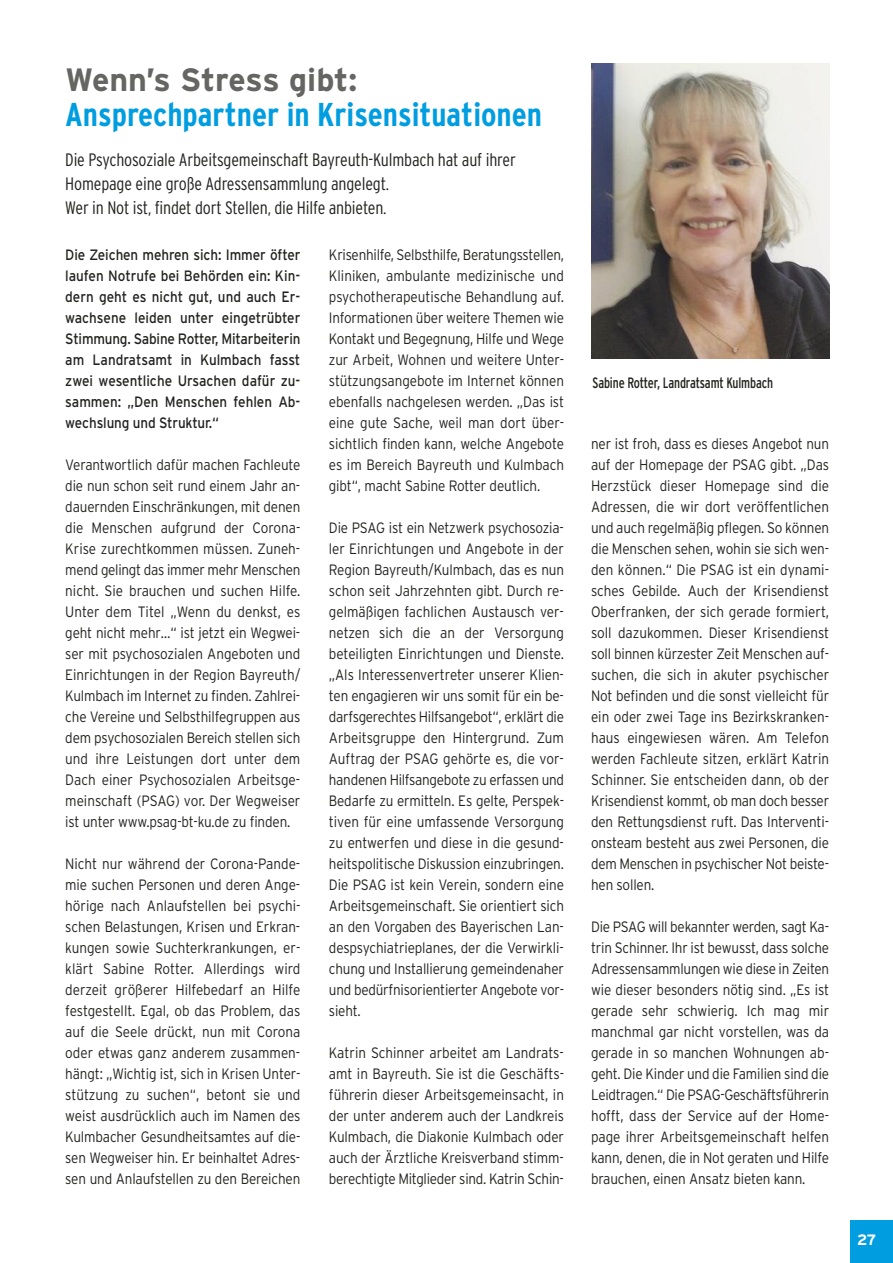
<style>
.page{position:relative;width:893px;height:1263px;background:#fff}
.page>*{position:absolute;margin:0;border:0;box-sizing:border-box;transform-origin:0 0}
.t1{font:700 condensed 33px "Interstate";color:#009de0}
.t2{font:700 32.25px "Interstate";letter-spacing:-.005em;color:#656564}
.t3{font:300 condensed 18px/24px "Interstate";letter-spacing:-.01em;color:#222221}
.t4{font:300 15px/21px "Interstate";letter-spacing:-.01em;color:#222221;text-align:justify;scale:.9 1}
.t5{font:15px/21px "Interstate";letter-spacing:-.01em;color:#222221;text-align:justify;scale:.9 1}
.t6{font:condensed 15px "Interstate";letter-spacing:-.01em;color:#222221;scale:.9 1}
.t7{font:700 15px "Interstate";color:#fff}
</style>
<div class="page">
<div style="left:850px;top:1220px;width:43px;height:43px;background:#009de0"></div>
<img style="left:591px;top:64px;width:238px;height:295px">
<h2 class="t2" style="left:65px;top:61px;width:293px">Wenn’s Stress gibt:</h2>
<h1 class="t1" style="left:65px;top:95px;width:478px">Ansprechpartner in Krisensituationen</h1>
<p class="t3" style="left:65px;top:148px;width:452px">Die Psychosoziale Arbeitsgemeinschaft Bayreuth-Kulmbach hat auf ihrer<br>Homepage eine große Adressensammlung angelegt.<br>Wer in Not ist, findet dort Stellen, die Hilfe anbieten.</p>
<p class="t5" style="left:65px;top:244px;width:263px">Die Zeichen mehren sich: Immer öfter laufen Notrufe bei Behörden ein: Kin&shy;dern geht es nicht gut, und auch Er&shy;wachsene leiden unter eingetrübter Stimmung. Sabine Rotter, Mitarbeiterin am Landratsamt in Kulmbach fasst zwei wesentliche Ursachen dafür zu&shy;sammen: „Den Menschen fehlen Ab&shy;wechslung und Struktur.“</p>
<p class="t4" style="left:65px;top:454px;width:263px">Verantwortlich dafür machen Fachleute die nun schon seit rund einem Jahr an&shy;dauernden Einschränkungen, mit denen die Menschen aufgrund der Corona-Krise zurechtkommen müssen. Zuneh&shy;mend gelingt das immer mehr Menschen nicht. Sie brauchen und suchen Hilfe.<br>Unter dem Titel „Wenn du denkst, es geht nicht mehr…“ ist jetzt ein Wegwei&shy;ser mit psychosozialen Angeboten und Einrichtungen in der Region Bayreuth/ Kulmbach im Internet zu finden. Zahlrei&shy;che Vereine und Selbsthilfegruppen aus dem psychosozialen Bereich stellen sich und ihre Leistungen dort unter dem Dach einer Psychosozialen Arbeitsge&shy;meinschaft (PSAG) vor. Der Wegweiser ist unter www.psag-bt-ku.de zu finden.</p>
<p class="t4" style="left:65px;top:853px;width:263px">Nicht nur während der Corona-Pande&shy;mie suchen Personen und deren Ange&shy;hörige nach Anlaufstellen bei psychi&shy;schen Belastungen, Krisen und Erkran&shy;kungen sowie Suchterkrankungen, er&shy;klärt Sabine Rotter. Allerdings wird derzeit größerer Hilfebedarf an Hilfe festgestellt. Egal, ob das Problem, das auf die Seele drückt, nun mit Corona oder etwas ganz anderem zusammen&shy;hängt: „Wichtig ist, sich in Krisen Unter&shy;stützung zu suchen“, betont sie und weist ausdrücklich auch im Namen des Kulmbacher Gesundheitsamtes auf die&shy;sen Wegweiser hin. Er beinhaltet Adres&shy;sen und Anlaufstellen zu den Bereichen</p>
<p class="t4" style="left:329px;top:244px;width:263px">Krisenhilfe, Selbsthilfe, Beratungsstellen, Kliniken, ambulante medizinische und psychotherapeutische Behandlung auf.<br>Informationen über weitere Themen wie Kontakt und Begegnung, Hilfe und Wege zur Arbeit, Wohnen und weitere Unter&shy;stützungsangebote im Internet können ebenfalls nachgelesen werden. „Das ist eine gute Sache, weil man dort über&shy;sichtlich finden kann, welche Angebote es im Bereich Bayreuth und Kulmbach gibt“, macht Sabine Rotter deutlich.</p>
<p class="t4" style="left:329px;top:517px;width:263px">Die PSAG ist ein Netzwerk psychosozia&shy;ler Einrichtungen und Angebote in der Region Bayreuth/Kulmbach, das es nun schon seit Jahrzehnten gibt. Durch re&shy;gelmäßigen fachlichen Austausch ver&shy;netzen sich die an der Versorgung beteiligten Einrichtungen und Dienste. „Als Interessenvertreter unserer Klien&shy;ten engagieren wir uns somit für ein be&shy;darfsgerechtes Hilfsangebot“, erklärt die Arbeitsgruppe den Hintergrund. Zum Auftrag der PSAG gehörte es, die vor&shy;handenen Hilfsangebote zu erfassen und Bedarfe zu ermitteln. Es gelte, Perspek&shy;tiven für eine umfassende Versorgung zu entwerfen und diese in die gesund&shy;heitspolitische Diskussion einzubringen.<br>Die PSAG ist kein Verein, sondern eine Arbeitsgemeinschaft. Sie orientiert sich an den Vorgaben des Bayerischen Lan&shy;despsychiatrieplanes, der die Verwirkli&shy;chung und Installierung gemeindenaher und bedürfnisorientierter Angebote vor&shy;sieht.</p>
<p class="t4" style="left:329px;top:1042px;width:263px">Katrin Schinner arbeitet am Landrats&shy;amt in Bayreuth. Sie ist die Geschäfts&shy;führerin dieser Arbeitsgemeinsacht, in der unter anderem auch der Landkreis Kulmbach, die Diakonie Kulmbach oder auch der Ärztliche Kreisverband stimm&shy;berechtigte Mitglieder sind. Katrin Schin-</p>
<p class="t6" style="left:593px;top:374px;width:202px">Sabine Rotter, Landratsamt Kulmbach</p>
<p class="t4" style="left:591px;top:434px;width:266px">ner ist froh, dass es dieses Angebot nun auf der Homepage der PSAG gibt. „Das Herzstück dieser Homepage sind die Adressen, die wir dort veröffentlichen und auch regelmäßig pflegen. So können die Menschen sehen, wohin sie sich wen&shy;den können.“ Die PSAG ist ein dynami&shy;sches Gebilde. Auch der Krisendienst Oberfranken, der sich gerade formiert, soll dazukommen. Dieser Krisendienst soll binnen kürzester Zeit Menschen auf&shy;suchen, die sich in akuter psychischer Not befinden und die sonst vielleicht für ein oder zwei Tage ins Bezirkskranken&shy;haus eingewiesen wären. Am Telefon werden Fachleute sitzen, erklärt Katrin Schinner. Sie entscheiden dann, ob der Krisendienst kommt, ob man doch besser den Rettungsdienst ruft. Das Interventi&shy;onsteam besteht aus zwei Personen, die dem Menschen in psychischer Not beiste&shy;hen sollen.</p>
<p class="t4" style="left:591px;top:917px;width:266px">Die PSAG will bekannter werden, sagt Ka&shy;trin Schinner. Ihr ist bewusst, dass solche Adressensammlungen wie diese in Zeiten wie dieser besonders nötig sind. „Es ist gerade sehr schwierig. Ich mag mir manchmal gar nicht vorstellen, was da gerade in so manchen Wohnungen ab&shy;geht. Die Kinder und die Familien sind die Leidtragen.“ Die PSAG-Geschäftsführerin hofft, dass der Service auf der Home&shy;page ihrer Arbeitsgemeinschaft helfen kann, denen, die in Not geraten und Hilfe brauchen, einen Ansatz bieten kann.</p>
<p class="t7" style="left:857px;top:1231px;width:21px">27</p>
</div>
